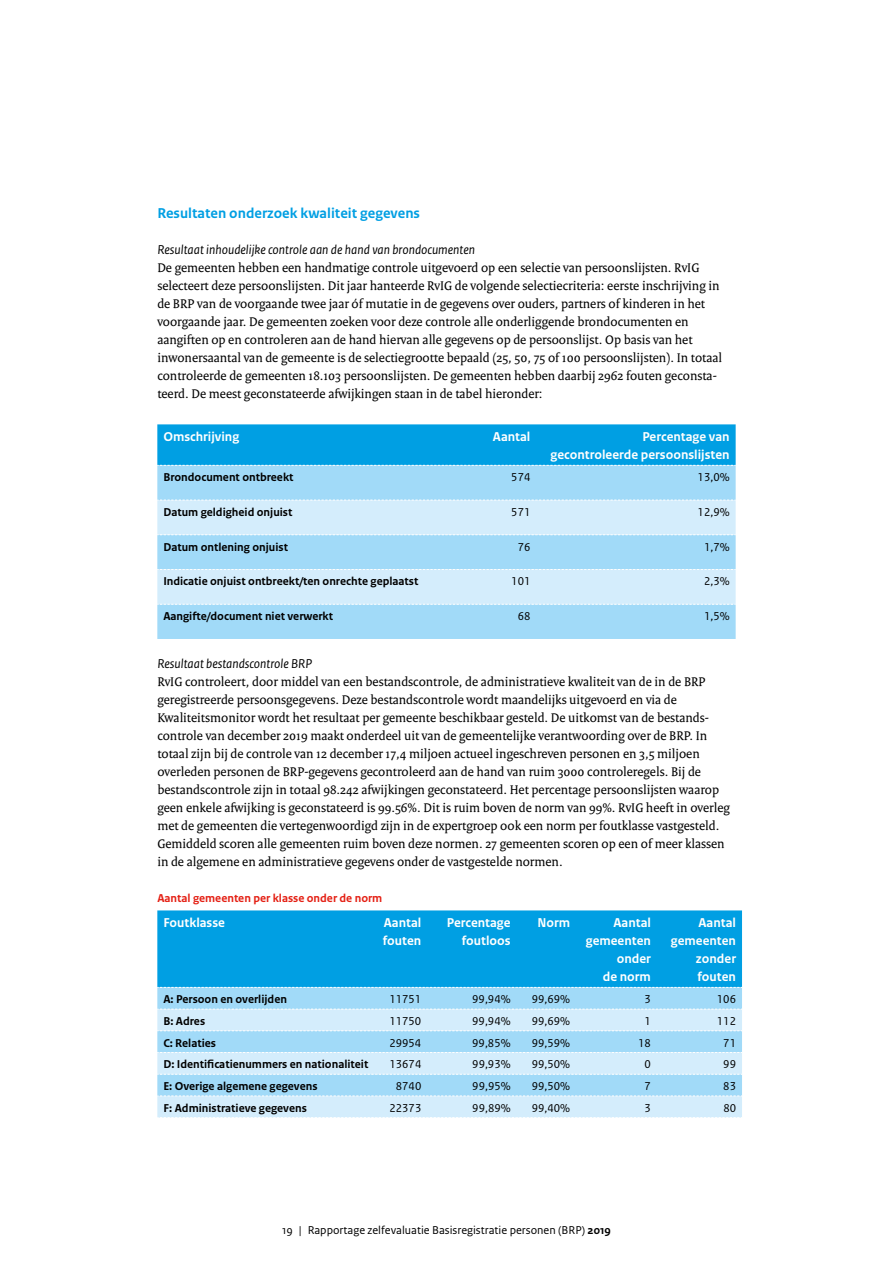
<style>
.page{position:relative;width:893px;height:1263px;background:#fff}
.page>*{position:absolute;margin:0;border:0;box-sizing:border-box;transform-origin:0 0}
.t1{font:700 15px "Rijksoverheid Sans Text";color:#009fe3}
.t2{font:13.5px/18px "Rijksoverheid Serif";color:#000}
.t3{font:700 13.5px/18px "Rijksoverheid Sans Text";color:#fff;text-align:right}
.t4{font:italic 13.5px "Rijksoverheid Sans Text";color:#000}
.t5{font:700 13.5px/18px "Rijksoverheid Sans Text";color:#fffefd;text-align:right}
.t6{font:700 12px "Rijksoverheid Sans Text";color:#000}
.t7{font:12px "Rijksoverheid Sans Text";color:#000}
.t8{font:700 12px "Rijksoverheid Sans Text";color:#e41f13}
.s1{font-weight:700}
</style>
<div class="page">
<div style="left:157px;top:466px;width:579px;height:173px;background:#a1daf8"></div>
<svg style="left:157px;top:501px;width:579px;height:103px;background:#c3e6fa"></svg>
<svg style="left:157px;top:500px;width:579px;height:1px"></svg>
<svg style="left:157px;top:534px;width:579px;height:1px"></svg>
<svg style="left:157px;top:569px;width:579px;height:1px"></svg>
<svg style="left:157px;top:604px;width:579px;height:1px"></svg>
<svg style="left:157px;top:424px;width:579px;height:42px;background:#08a2e3"></svg>
<div style="left:157px;top:988px;width:585px;height:21px;background:#a1daf8"></div>
<svg style="left:157px;top:1010px;width:585px;height:107px;background:#c0e5fa"></svg>
<svg style="left:157px;top:1009px;width:585px;height:1px"></svg>
<svg style="left:157px;top:1030px;width:585px;height:1px"></svg>
<svg style="left:157px;top:1052px;width:585px;height:1px"></svg>
<svg style="left:157px;top:1074px;width:585px;height:1px"></svg>
<svg style="left:157px;top:1095px;width:585px;height:1px"></svg>
<div style="left:157px;top:910px;width:585px;height:78px;background:#009fe3"></div>
<svg style="left:158px;top:1117px;width:583px;height:1px"></svg>
<p class="t1" style="left:157px;top:204px;width:264px">Resultaten onderzoek kwaliteit gegevens</p>
<p class="t4" style="left:157px;top:242px;width:319px">Resultaat inhoudelijke controle aan de hand van brondocumenten</p>
<p class="t2" style="left:157px;top:258px;width:566px">De gemeenten hebben een handmatige controle uitgevoerd op een selectie van persoonslijsten. RvIG selecteert deze persoonslijsten. Dit jaar hanteerde RvIG de volgende selectiecriteria: eerste inschrijving in de BRP van de voorgaande twee jaar óf mutatie in de gegevens over ouders, partners of kinderen in het voorgaande jaar. De gemeenten zoeken voor deze controle alle onderliggende brondocumenten en aangiften op en controleren aan de hand hiervan alle gegevens op de persoonslijst. Op basis van het inwonersaantal van de gemeente is de selectiegrootte bepaald (25, 50, 75 of 100 persoonslijsten). In totaal controleerde de gemeenten 18.103 persoonslijsten. De gemeenten hebben daarbij 2962 fouten geconsta&shy;teerd. De meest geconstateerde afwijkingen staan in de tabel hieronder:</p>
<p class="t3" style="left:163px;top:428px;width:77px">Omschrijving</p>
<p class="t3" style="left:493px;top:428px;width:39px">Aantal</p>
<p class="t5" style="left:550px;top:428px;width:181px">Percentage van<br>gecontroleerde persoonslijsten</p>
<p class="t6" style="left:163px;top:470px;width:132px">Brondocument ontbreekt</p>
<p class="t7" style="left:511px;top:470px;width:21px">574</p>
<p class="t7" style="left:698px;top:470px;width:34px">13,0%</p>
<p class="t6" style="left:163px;top:505px;width:131px">Datum geldigheid onjuist</p>
<p class="t7" style="left:511px;top:505px;width:21px">571</p>
<p class="t7" style="left:698px;top:505px;width:34px">12,9%</p>
<p class="t6" style="left:163px;top:540px;width:126px">Datum ontlening onjuist</p>
<p class="t7" style="left:518px;top:540px;width:14px">76</p>
<p class="t7" style="left:704px;top:540px;width:27px">1,7%</p>
<p class="t6" style="left:163px;top:574px;width:257px">Indicatie onjuist ontbreekt/ten onrechte geplaatst</p>
<p class="t7" style="left:511px;top:574px;width:21px">101</p>
<p class="t7" style="left:704px;top:574px;width:27px">2,3%</p>
<p class="t6" style="left:163px;top:609px;width:171px">Aangifte/document niet verwerkt</p>
<p class="t7" style="left:518px;top:609px;width:14px">68</p>
<p class="t7" style="left:704px;top:609px;width:27px">1,5%</p>
<p class="t4" style="left:157px;top:656px;width:157px">Resultaat bestandscontrole BRP</p>
<p class="t2" style="left:157px;top:672px;width:574px">RvIG controleert, door middel van een bestandscontrole, de administratieve kwaliteit van de in de BRP geregistreerde persoonsgegevens. Deze bestandscontrole wordt maandelijks uitgevoerd en via de Kwaliteitsmonitor wordt het resultaat per gemeente beschikbaar gesteld. De uitkomst van de bestands&shy;controle van december 2019 maakt onderdeel uit van de gemeentelijke verantwoording over de BRP. In totaal zijn bij de controle van 12 december 17,4 miljoen actueel ingeschreven personen en 3,5 miljoen overleden personen de BRP-gegevens gecontroleerd aan de hand van ruim 3000 controleregels. Bij de bestandscontrole zijn in totaal 98.242 afwijkingen geconstateerd. Het percentage persoonslijsten waarop geen enkele afwijking is geconstateerd is 99.56%. Dit is ruim boven de norm van 99%. RvIG heeft in overleg met de gemeenten die vertegenwoordigd zijn in de expertgroep ook een norm per foutklasse vastgesteld.<br>Gemiddeld scoren alle gemeenten ruim boven deze normen. 27 gemeenten scoren op een of meer klassen in de algemene en administratieve gegevens onder de vastgestelde normen.</p>
<p class="t8" style="left:157px;top:891px;width:227px">Aantal gemeenten per klasse onder de norm</p>
<p class="t3" style="left:163px;top:914px;width:63px">Foutklasse</p>
<p class="t3" style="left:383px;top:914px;width:40px;text-align:left">Aantal fouten</p>
<p class="t3" style="left:447px;top:914px;width:65px">Percentage foutloos</p>
<p class="t3" style="left:537px;top:914px;width:34px">Norm</p>
<p class="t3" style="left:586px;top:914px;width:67px">Aantal gemeenten onder<br>de norm</p>
<p class="t5" style="left:671px;top:914px;width:67px">Aantal gemeenten zonder fouten</p>
<p class="t6" style="left:163px;top:992px;width:125px">A: Persoon en overlijden</p>
<p class="t7" style="left:389px;top:992px;width:33px">11751</p>
<p class="t7" style="left:472px;top:992px;width:40px">99,94%</p>
<p class="t7" style="left:532px;top:992px;width:40px">99,69%</p>
<p class="t7" style="left:645px;top:992px;width:8px">3</p>
<p class="t7" style="left:717px;top:992px;width:21px">106</p>
<p class="t6" style="left:163px;top:1014px;width:43px">B: Adres</p>
<p class="t7" style="left:389px;top:1014px;width:33px">11750</p>
<p class="t7" style="left:472px;top:1014px;width:40px">99,94%</p>
<p class="t7" style="left:532px;top:1014px;width:40px">99,69%</p>
<p class="t7" style="left:645px;top:1014px;width:8px">1</p>
<p class="t7" style="left:717px;top:1014px;width:21px">112</p>
<p class="t6" style="left:163px;top:1036px;width:54px">C: Relaties</p>
<p class="t7" style="left:389px;top:1036px;width:33px">29954</p>
<p class="t7" style="left:472px;top:1036px;width:40px">99,85%</p>
<p class="t7" style="left:532px;top:1036px;width:40px">99,59%</p>
<p class="t7" style="left:638px;top:1036px;width:14px">18</p>
<p class="t7" style="left:723px;top:1036px;width:14px">71</p>
<p class="t6" style="left:163px;top:1057px;width:207px">D: Identificatienummers en nationaliteit</p>
<p class="t7" style="left:389px;top:1057px;width:33px">13674</p>
<p class="t7" style="left:472px;top:1057px;width:40px">99,93%</p>
<p class="t7" style="left:532px;top:1057px;width:40px">99,50%</p>
<p class="t7" style="left:645px;top:1057px;width:8px">0</p>
<p class="t7" style="left:723px;top:1057px;width:14px">99</p>
<p class="t6" style="left:163px;top:1079px;width:156px">E: Overige algemene gegevens</p>
<p class="t7" style="left:396px;top:1079px;width:27px">8740</p>
<p class="t7" style="left:472px;top:1079px;width:40px">99,95%</p>
<p class="t7" style="left:532px;top:1079px;width:40px">99,50%</p>
<p class="t7" style="left:645px;top:1079px;width:8px">7</p>
<p class="t7" style="left:723px;top:1079px;width:14px">83</p>
<p class="t6" style="left:163px;top:1101px;width:145px">F: Administratieve gegevens</p>
<p class="t7" style="left:389px;top:1101px;width:33px">22373</p>
<p class="t7" style="left:472px;top:1101px;width:40px">99,89%</p>
<p class="t7" style="left:532px;top:1101px;width:40px">99,40%</p>
<p class="t7" style="left:645px;top:1101px;width:8px">3</p>
<p class="t7" style="left:723px;top:1101px;width:14px">80</p>
<p class="t7" style="left:282px;top:1223px;width:330px">19 | Rapportage zelfevaluatie Basisregistratie personen (BRP) <span class="s1">2019</span></p>
</div>
